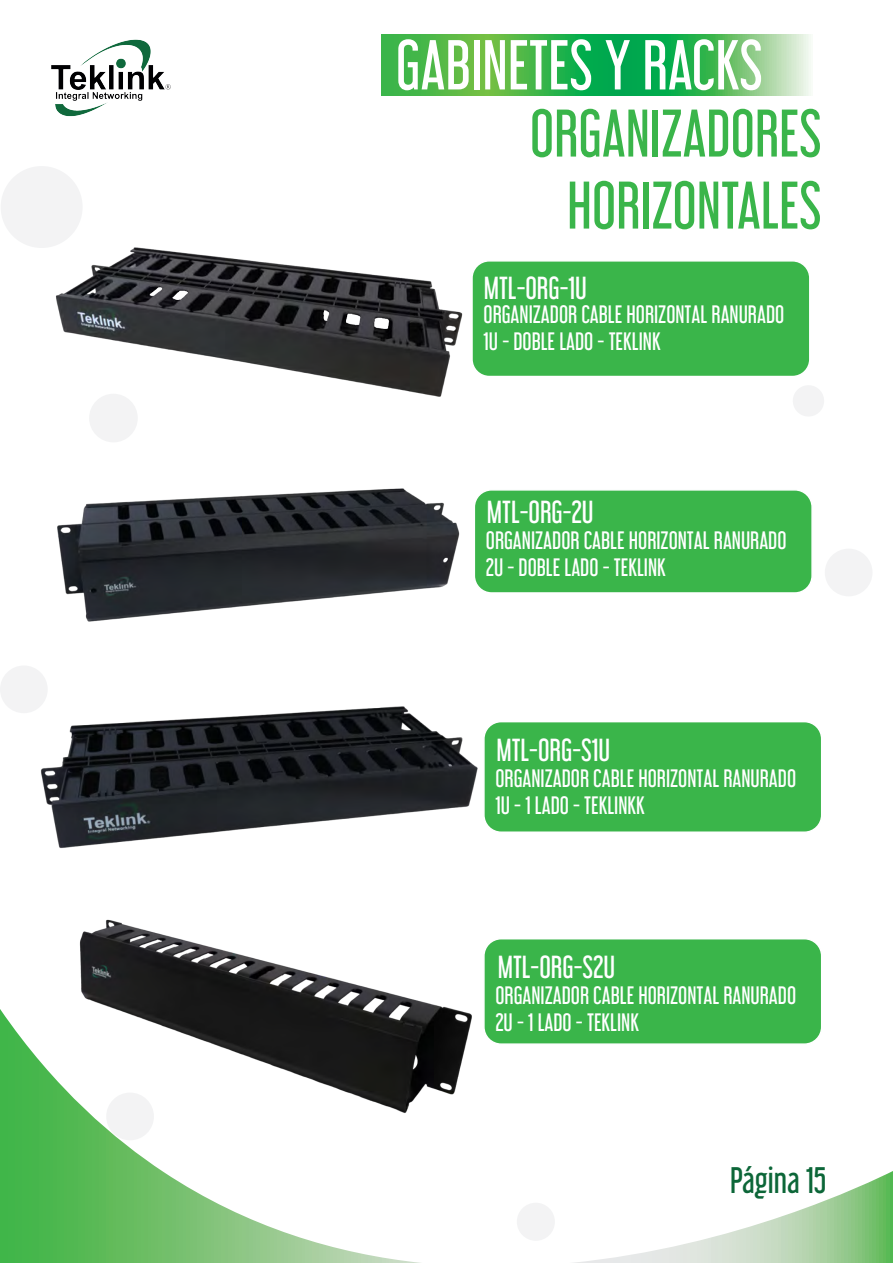
<style>
.page{position:relative;width:893px;height:1263px;background:#fff}
.page>*{position:absolute;margin:0;border:0;box-sizing:border-box;transform-origin:0 0}
.t1{font:63px "Libel Suit Rg";color:#fff}
.t2{font:60px/72px "Libel Suit Rg";color:#3ab54a;text-align:right}
.t3{font:33px "Libel Suit Rg";color:#0c6638}
.t4{font:28.5px "Libel Suit Rg";color:#fff}
.t5{font:22.5px/27px "Libel Suit Rg";color:#fff}
</style>
<div class="page">
<svg style="left:0;top:1009px;width:893px;height:254px"></svg>
<img style="left:51px;top:39px;width:120px;height:78px">
<svg style="left:382px;top:35px;width:429px;height:60px;background:#49ba5b"></svg>
<img style="left:58px;top:488px;width:402px;height:134px">
<div style="left:472px;top:261px;width:338px;height:115px;background:#3ab54a;border-radius:17px"></div>
<div style="left:471px;top:260px;width:339px;height:117px;border:2px solid #fff;border-radius:17px"></div>
<img style="left:56px;top:247px;width:455px;height:150px">
<div style="left:474px;top:490px;width:338px;height:103px;background:#3ab54a;border-radius:17px"></div>
<div style="left:474px;top:489px;width:339px;height:105px;border:2px solid #fff;border-radius:17px"></div>
<img style="left:41px;top:706px;width:437px;height:142px">
<div style="left:484px;top:722px;width:338px;height:110px;background:#3ab54a;border-radius:17px"></div>
<div style="left:483px;top:721px;width:339px;height:112px;border:2px solid #fff;border-radius:17px"></div>
<img style="left:65px;top:919px;width:410px;height:197px">
<div style="left:484px;top:939px;width:338px;height:105px;background:#3ab54a;border-radius:17px"></div>
<div style="left:483px;top:938px;width:339px;height:107px;border:2px solid #fff;border-radius:17px"></div>
<div style="left:825px;top:549px;width:47px;height:47px;background:#f3f3f4;border-radius:50%"></div>
<div style="left:1px;top:166px;width:82px;height:82px;background:#f3f3f4;border-radius:50%"></div>
<div style="left:106px;top:1092px;width:48px;height:48px;background:#f3f3f4;border-radius:50%"></div>
<div style="left:0;top:665px;width:48px;height:48px;background:#f3f3f4;border-radius:50%"></div>
<svg style="left:793px;top:386px;width:31px;height:30px"></svg>
<div style="left:89px;top:394px;width:49px;height:48px;background:#f3f3f4;border-radius:50%"></div>
<div style="left:517px;top:1203px;width:38px;height:38px;background:#f3f3f4;border-radius:50%"></div>
<h1 class="t1" style="left:396px;top:13px;width:369px">GABINETES Y RACKS</h1>
<h2 class="t2" style="left:530px;top:91px;width:293px">ORGANIZADORES<br>HORIZONTALES</h2>
<p class="t4" style="left:484px;top:265px;width:105px">MTL-ORG-1U</p>
<p class="t5" style="left:484px;top:299px;width:302px">ORGANIZADOR CABLE HORIZONTAL RANURADO<br>1U - DOBLE LADO - TEKLINK</p>
<p class="t4" style="left:487px;top:489px;width:108px">MTL-ORG-2U</p>
<p class="t5" style="left:486px;top:525px;width:302px">ORGANIZADOR CABLE HORIZONTAL RANURADO<br>2U - DOBLE LADO - TEKLINK</p>
<p class="t4" style="left:496px;top:726px;width:115px">MTL-ORG-S1U</p>
<p class="t5" style="left:495px;top:762px;width:302px">ORGANIZADOR CABLE HORIZONTAL RANURADO<br>1U - 1 LADO - TEKLINKK</p>
<p class="t4" style="left:498px;top:943px;width:119px">MTL-ORG-S2U</p>
<p class="t5" style="left:495px;top:979px;width:302px">ORGANIZADOR CABLE HORIZONTAL RANURADO<br>2U - 1 LADO - TEKLINK</p>
<h3 class="t3" style="left:730px;top:1153px;width:98px">Página 15</h3>
</div>
